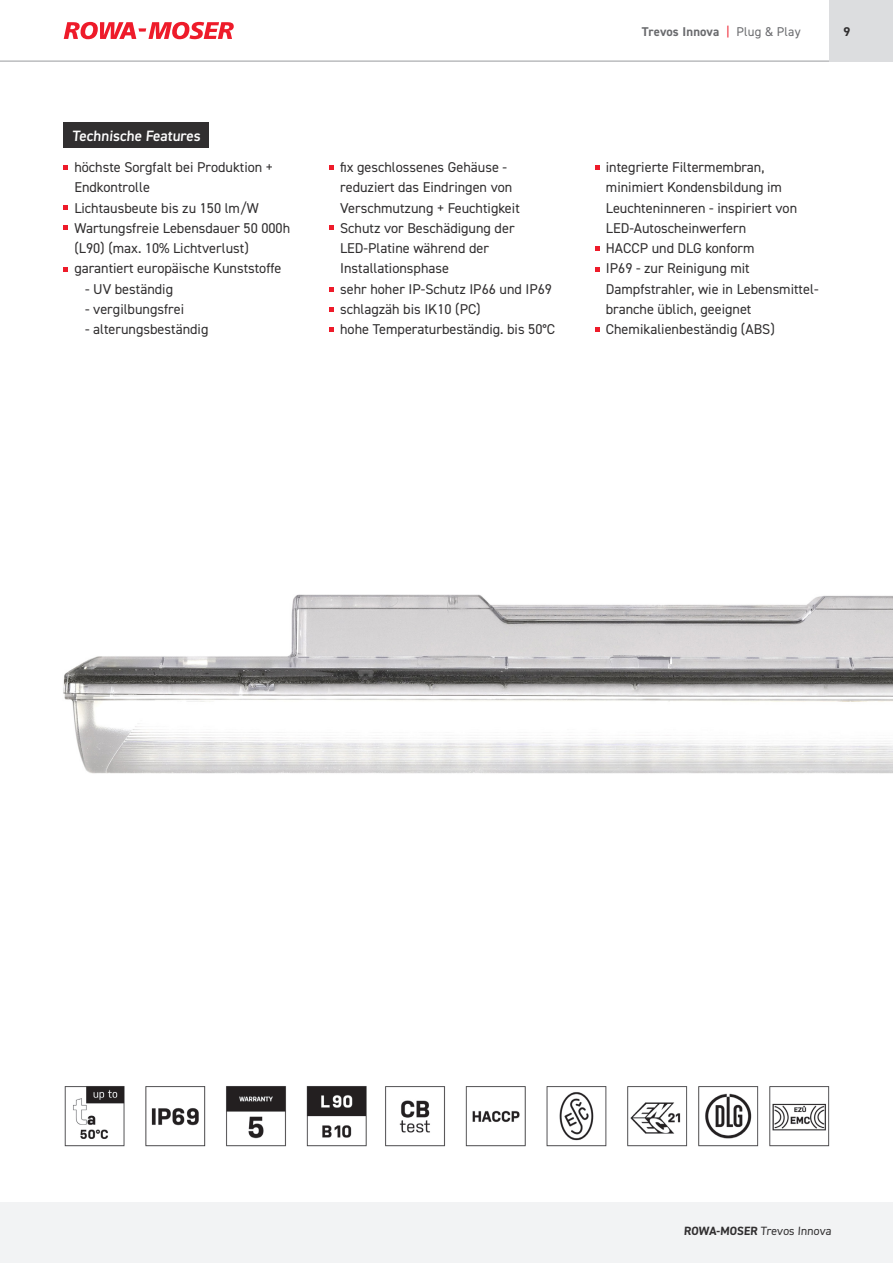
<style>
.page{position:relative;width:893px;height:1263px;background:#fff}
.page>*{position:absolute;margin:0;border:0;box-sizing:border-box;transform-origin:0 0}
.t1{font:600 15px "DIN2014";color:#fff}
.t2{font:14.25px/20.2px "DIN2014";color:#312f30}
.t3{font:700 12.75px "DIN2014";letter-spacing:.01em;color:#6a6b6e}
.t4{font:700 12.75px "DIN2014";color:#312f30}
.t5{font:12px "DIN2014";color:#312f30}
.s1{font-weight:400;color:#ee1b2a}
.s2{font-weight:400}
.s3{font-weight:700}
</style>
<div class="page">
<div style="left:0;top:1202px;width:893px;height:61px;background:#f2f3f4"></div>
<svg style="left:64px;top:22px;width:170px;height:17px"></svg>
<hr style="left:0;top:61px;width:893px;height:1px;background:#989a9d">
<div style="left:830px;top:0;width:63px;height:61px;background:#dcdddf"></div>
<img style="left:64px;top:1086px;width:766px;height:61px">
<img style="left:63px;top:594px;width:830px;height:180px">
<div style="left:64px;top:122px;width:145px;height:26px;background:#312f30"></div>
<svg style="left:64px;top:165px;width:4px;height:5px"></svg>
<svg style="left:330px;top:165px;width:4px;height:5px"></svg>
<svg style="left:595px;top:165px;width:5px;height:5px"></svg>
<svg style="left:64px;top:205px;width:4px;height:5px"></svg>
<svg style="left:64px;top:226px;width:4px;height:4px"></svg>
<svg style="left:330px;top:226px;width:4px;height:4px"></svg>
<svg style="left:595px;top:247px;width:5px;height:4px"></svg>
<svg style="left:595px;top:267px;width:5px;height:4px"></svg>
<svg style="left:64px;top:267px;width:4px;height:4px"></svg>
<svg style="left:330px;top:287px;width:4px;height:4px"></svg>
<svg style="left:330px;top:307px;width:4px;height:4px"></svg>
<svg style="left:330px;top:327px;width:4px;height:5px"></svg>
<svg style="left:595px;top:327px;width:5px;height:5px"></svg>
<p class="t1" style="left:72px;top:125px;width:131px">Technische Features</p>
<p class="t2" style="left:74px;top:157px;width:217px">höchste Sorgfalt bei Produktion +<br>Endkontrolle<br>Lichtausbeute bis zu 150 lm/W<br>Wartungsfreie Lebensdauer 50 000h (L90) (max. 10% Lichtverlust) garantiert europäische Kunststoffe</p>
<p class="t2" style="left:85px;top:278px;width:90px">- UV beständig</p>
<p class="t2" style="left:85px;top:299px;width:101px">- vergilbungsfrei</p>
<p class="t2" style="left:85px;top:319px;width:125px">- alterungsbeständig</p>
<p class="t3" style="left:642px;top:23px;width:160px">Trevos Innova <span class="s1">|</span> <span class="s2">Plug &amp; Play</span></p>
<p class="t4" style="left:844px;top:23px;width:8px">9</p>
<p class="t2" style="left:340px;top:157px;width:217px">fix geschlossenes Gehäuse - reduziert das Eindringen von<br>Verschmutzung + Feuchtigkeit<br>Schutz vor Beschädigung der<br>LED-Platine während der<br>Installationsphase<br>sehr hoher IP-Schutz IP66 und IP69 schlagzäh bis IK10 (PC)<br>hohe Temperaturbeständig. bis 50°C</p>
<p class="t2" style="left:606px;top:157px;width:214px">integrierte Filtermembran, minimiert Kondensbildung im<br>Leuchteninneren - inspiriert von<br>LED-Autoscheinwerfern<br>HACCP und DLG konform<br>IP69 - zur Reinigung mit<br>Dampfstrahler, wie in Lebensmittel&shy;branche üblich, geeignet<br>Chemikalienbeständig (ABS)</p>
<p class="t5" style="left:684px;top:1223px;width:150px"><span class="s3">ROWA-MOSER</span> Trevos Innova</p>
</div>
